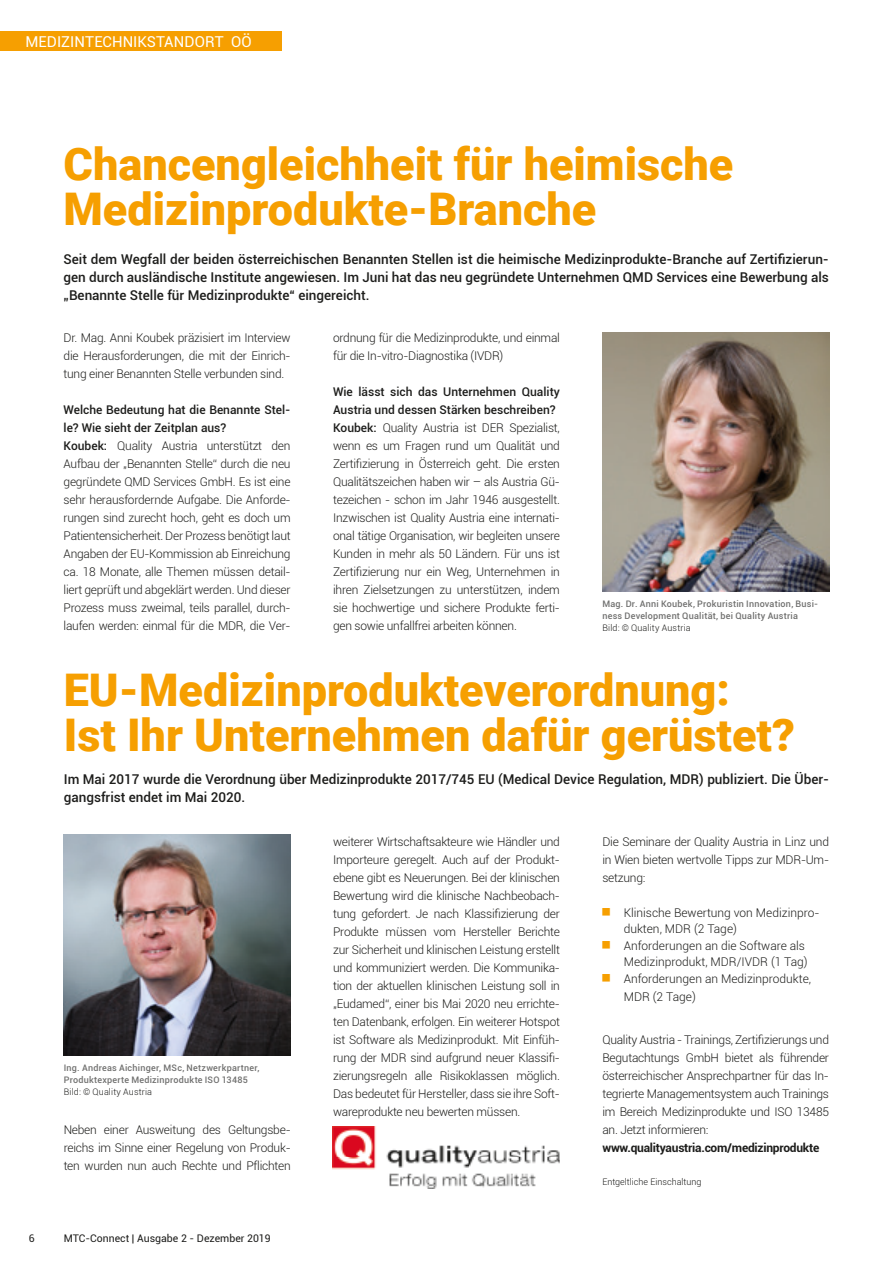
<style>
.page{position:relative;width:893px;height:1263px;background:#fff}
.page>*{position:absolute;margin:0;border:0;box-sizing:border-box;transform-origin:0 0}
.t1{font:900 45px/45px "Roboto";color:#f69f01}
.t2{font:15px "Roboto";color:#fff}
.t3{font:500 13.5px/18px "Roboto";color:#1d1d1b;text-align:justify}
.t4{font:300 12px/18px "Roboto";letter-spacing:-.02em;color:#1d1d1b;text-align:justify}
.t5{font:300 12px/16.5px "Roboto";color:#1d1d1b}
.t6{font:700 12px "Roboto";letter-spacing:-.02em;color:#1d1d1b}
.t7{font:10.5px "Roboto";color:#1d1d1b}
.t8{font:500 9px/12px "Roboto";letter-spacing:.025em;color:#70706f}
.t9{font:300 9px "Roboto";letter-spacing:.01em;color:#1d1d1b}
.s1{font-weight:500}
</style>
<div class="page">
<div style="left:0;top:31px;width:281px;height:20px;background:#f69f01"></div>
<img style="left:64px;top:835px;width:227px;height:220px">
<img style="left:602px;top:333px;width:227px;height:258px">
<img style="left:333px;top:1127px;width:227px;height:61px">
<p class="t2" style="left:26px;top:31px;width:228px">MEDIZINTECHNIKSTANDORT OÖ</p>
<h1 class="t1" style="left:64px;top:140px;width:671px">Chancengleichheit für heimische<br>Medizinprodukte-Branche</h1>
<p class="t3" style="left:64px;top:250px;width:767px">Seit dem Wegfall der beiden österreichischen Benannten Stellen ist die heimische Medizinprodukte-Branche auf Zertifizierun&shy;gen durch ausländische Institute angewiesen. Im Juni hat das neu gegründete Unternehmen QMD Services eine Bewerbung als „Benannte Stelle für Medizinprodukte“ eingereicht.</p>
<p class="t4" style="left:64px;top:328px;width:229px">Dr. Mag. Anni Koubek präzisiert im Interview die Herausforderungen, die mit der Einrich&shy;tung einer Benannten Stelle verbunden sind.</p>
<p class="t4" style="left:64px;top:400px;width:229px;text-align:left"><span class="s1">Welche Bedeutung hat die Benannte Stel&shy;le? Wie sieht der Zeitplan aus?<br>Koubek:</span> Quality Austria unterstützt den Aufbau der „Benannten Stelle“ durch die neu gegründete QMD Services GmbH. Es ist eine sehr herausfordernde Aufgabe. Die Anforde&shy;rungen sind zurecht hoch, geht es doch um Patientensicherheit. Der Prozess benötigt laut Angaben der EU-Kommission ab Einreichung ca. 18 Monate, alle Themen müssen detail&shy;liert geprüft und abgeklärt werden. Und dieser Prozess muss zweimal, teils parallel, durch&shy;laufen werden: einmal für die MDR, die Ver-</p>
<p class="t4" style="left:333px;top:328px;width:228px">ordnung für die Medizinprodukte, und einmal für die In-vitro-Diagnostika (IVDR)</p>
<p class="t4" style="left:333px;top:382px;width:228px;text-align:left"><span class="s1">Wie lässt sich das Unternehmen Quality Austria und dessen Stärken beschreiben?<br>Koubek:</span> Quality Austria ist DER Spezialist, wenn es um Fragen rund um Qualität und Zertifizierung in Österreich geht. Die ersten Qualitätszeichen haben wir – als Austria Gü&shy;tezeichen - schon im Jahr 1946 ausgestellt.<br>Inzwischen ist Quality Austria eine internati&shy;onal tätige Organisation, wir begleiten unsere Kunden in mehr als 50 Ländern. Für uns ist Zertifizierung nur ein Weg, Unternehmen in ihren Zielsetzungen zu unterstützen, indem sie hochwertige und sichere Produkte ferti&shy;gen sowie unfallfrei arbeiten können.</p>
<p class="t8" style="left:602px;top:597px;width:217px">Mag. Dr. Anni Koubek, Prokuristin Innovation, Busi&shy;ness Development Qualität, bei Quality Austria</p>
<p class="t9" style="left:602px;top:621px;width:90px">Bild: © Quality Austria</p>
<h1 class="t1" style="left:64px;top:665px;width:733px">EU-Medizinprodukteverordnung:<br>Ist Ihr Unternehmen dafür gerüstet?</h1>
<p class="t3" style="left:64px;top:770px;width:767px">Im Mai 2017 wurde die Verordnung über Medizinprodukte 2017/745 EU (Medical Device Regulation, MDR) publiziert. Die Über&shy;gangsfrist endet im Mai 2020.</p>
<p class="t8" style="left:64px;top:1061px;width:197px">Ing. Andreas Aichinger, MSc, Netzwerkpartner,<br>Produktexperte Medizinprodukte ISO 13485</p>
<p class="t9" style="left:64px;top:1085px;width:90px">Bild: © Quality Austria</p>
<p class="t4" style="left:64px;top:1120px;width:229px">Neben einer Ausweitung des Geltungsbe&shy;reichs im Sinne einer Regelung von Produk&shy;ten wurden nun auch Rechte und Pflichten</p>
<p class="t7" style="left:29px;top:1231px;width:7px">6</p>
<p class="t7" style="left:64px;top:1231px;width:208px">MTC-Connect | Ausgabe 2 - Dezember 2019</p>
<p class="t4" style="left:333px;top:832px;width:228px">weiterer Wirtschaftsakteure wie Händler und Importeure geregelt. Auch auf der Produkt&shy;ebene gibt es Neuerungen. Bei der klinischen Bewertung wird die klinische Nachbeobach&shy;tung gefordert. Je nach Klassifizierung der Produkte müssen vom Hersteller Berichte zur Sicherheit und klinischen Leistung erstellt und kommuniziert werden. Die Kommunika&shy;tion der aktuellen klinischen Leistung soll in „Eudamed“, einer bis Mai 2020 neu errichte&shy;ten Datenbank, erfolgen. Ein weiterer Hotspot ist Software als Medizinprodukt. Mit Einfüh&shy;rung der MDR sind aufgrund neuer Klassifi&shy;zierungsregeln alle Risikoklassen möglich.<br>Das bedeutet für Hersteller, dass sie ihre Soft&shy;wareprodukte neu bewerten müssen.</p>
<p class="t4" style="left:602px;top:832px;width:228px">Die Seminare der Quality Austria in Linz und in Wien bieten wertvolle Tipps zur MDR-Um&shy;setzung:</p>
<p class="t5" style="left:624px;top:904px;width:197px">Klinische Bewertung von Medizinpro&shy;dukten, MDR (2 Tage)<br>Anforderungen an die Software als<br>Medizinprodukt, MDR/IVDR (1 Tag)<br>Anforderungen an Medizinprodukte,</p>
<p class="t4" style="left:624px;top:987px;width:74px">MDR (2 Tage)</p>
<p class="t4" style="left:602px;top:1030px;width:228px">Quality Austria - Trainings, Zertifizierungs und Begutachtungs GmbH bietet als führender österreichischer Ansprechpartner für das In&shy;tegrierte Managementsystem auch Trainings im Bereich Medizinprodukte und ISO 13485 an. Jetzt informieren:</p>
<p class="t6" style="left:602px;top:1139px;width:218px">www.qualityaustria.com/medizinprodukte</p>
<p class="t9" style="left:602px;top:1175px;width:101px">Entgeltliche Einschaltung</p>
</div>
